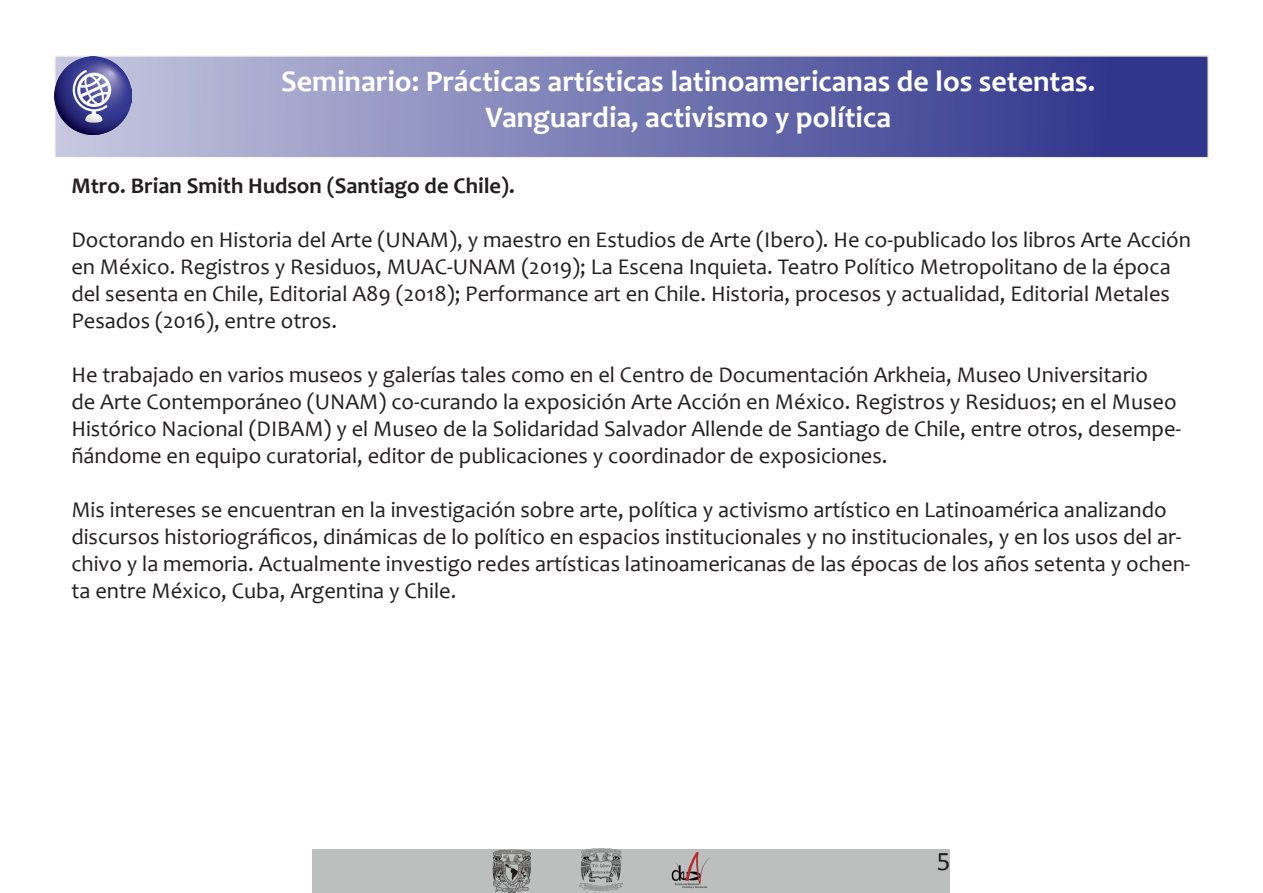
<style>
.page{position:relative;width:1263px;height:893px;background:#fff}
.page>*{position:absolute;margin:0;border:0;box-sizing:border-box;transform-origin:0 0}
.t1{font:700 30px "Candara";color:#fff}
.t2{font:27px "Calibri";color:#231f20}
.t3{font:22.5px/27px "Candara";color:#231f20}
.t4{font:700 22.5px "Candara";color:#231f20}
</style>
<div class="page">
<div style="left:313px;top:849px;width:637px;height:44px;background:#bdbfbf"></div>
<img style="left:671px;top:852px;width:39px;height:37px">
<img style="left:492px;top:849px;width:39px;height:43px">
<img style="left:580px;top:848px;width:42px;height:43px">
<div style="left:54px;top:55px;width:1155px;height:103px;background:linear-gradient(to right,#c7c8e0,#252b86);border:2px solid #f1e9d2"></div>
<img style="left:54px;top:56px;width:78px;height:78px">
<p class="t1" style="left:281px;top:63px;width:816px">Seminario: Prácticas artísticas latinoamericanas de los setentas.</p>
<p class="t1" style="left:485px;top:99px;width:407px">Vanguardia, activismo y política</p>
<p class="t4" style="left:71px;top:171px;width:445px">Mtro. Brian Smith Hudson (Santiago de Chile).</p>
<p class="t3" style="left:71px;top:226px;width:1121px">Doctorando en Historia del Arte (UNAM), y maestro en Estudios de Arte (Ibero). He co-publicado los libros Arte Acción en México. Registros y Residuos, MUAC-UNAM (2019); La Escena Inquieta. Teatro Político Metropolitano de la época del sesenta en Chile, Editorial A89 (2018); Performance art en Chile. Historia, procesos y actualidad, Editorial Metales Pesados (2016), entre otros.</p>
<p class="t3" style="left:71px;top:361px;width:1111px">He trabajado en varios museos y galerías tales como en el Centro de Documentación Arkheia, Museo Universitario<br>de Arte Contemporáneo (UNAM) co-curando la exposición Arte Acción en México. Registros y Residuos; en el Museo Histórico Nacional (DIBAM) y el Museo de la Solidaridad Salvador Allende de Santiago de Chile, entre otros, desempe&shy;ñándome en equipo curatorial, editor de publicaciones y coordinador de exposiciones.</p>
<p class="t3" style="left:71px;top:496px;width:1120px">Mis intereses se encuentran en la investigación sobre arte, política y activismo artístico en Latinoamérica analizando discursos historiográficos, dinámicas de lo político en espacios institucionales y no institucionales, y en los usos del ar&shy;chivo y la memoria. Actualmente investigo redes artísticas latinoamericanas de las épocas de los años setenta y ochen&shy;ta entre México, Cuba, Argentina y Chile.</p>
<p class="t2" style="left:937px;top:844px;width:15px">5</p>
</div>
